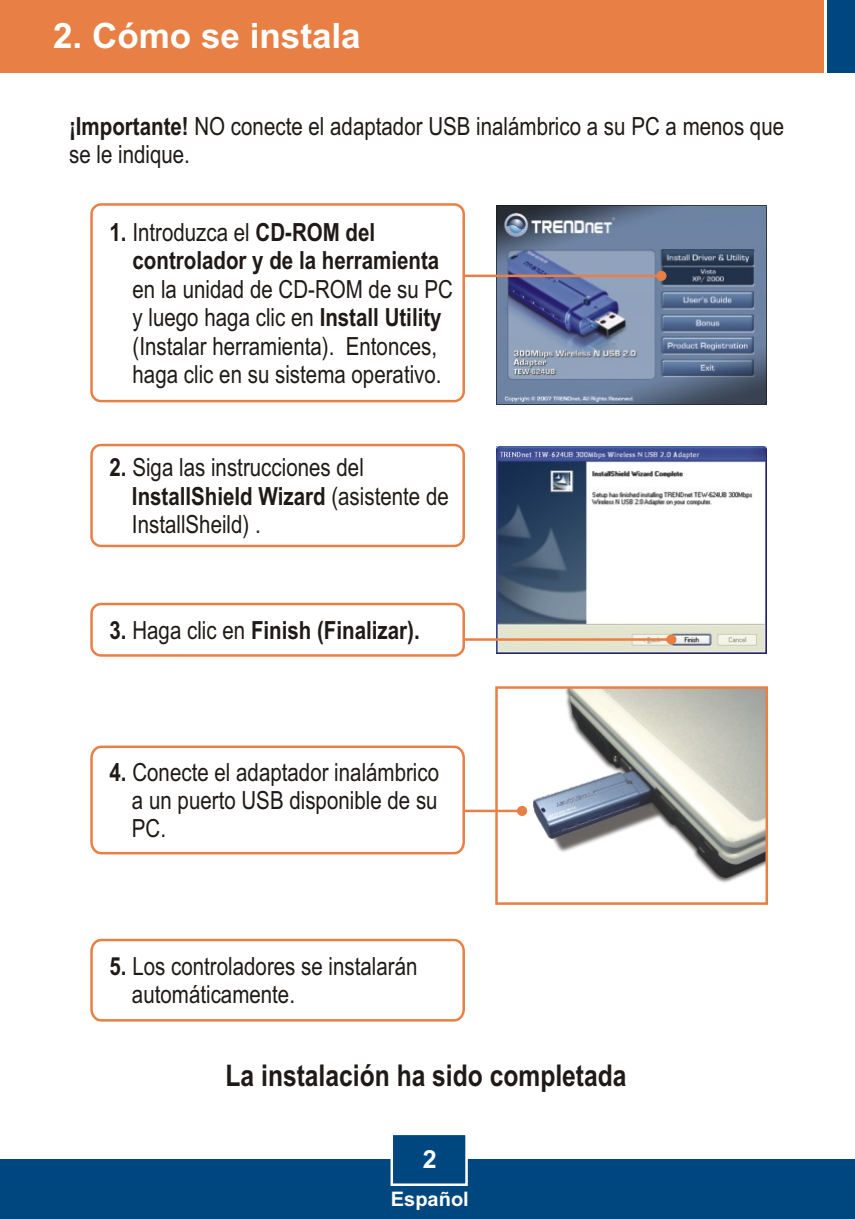
<style>
.page{position:relative;width:855px;height:1219px;background:#fff}
.page>*{position:absolute;margin:0;border:0;box-sizing:border-box;transform-origin:0 0}
.t1{font:700 35px "Arial";color:#fff}
.t2{font:700 30px "Arial Narrow";color:#1f1a17}
.t3{font:25px/28.5px "Arial Narrow";color:#1f1a17}
.t4{font:700 25px/28.5px "Arial Narrow";color:#1f1a17}
.t5{font:700 25px "Arial";color:#fff}
.t6{font:700 20px "Arial";color:#fff}
.s1{font-weight:700}
.s2{font-weight:400}
</style>
<div class="page">
<img style="left:496px;top:205px;width:270px;height:200px">
<div style="left:0;top:1159px;width:854px;height:60px;background:#004780"></div>
<div style="left:0;top:0;width:823px;height:72px;background:#e88045"></div>
<div style="left:826px;top:0;width:28px;height:72px;background:#004780"></div>
<svg style="left:390px;top:1135px;width:78px;height:51px"></svg>
<img style="left:496px;top:446px;width:270px;height:207px">
<svg style="left:465px;top:271px;width:201px;height:10px;background:#a3909a"></svg>
<svg style="left:465px;top:634px;width:211px;height:10px;background:#e6cbae"></svg>
<img style="left:533px;top:689px;width:231px;height:194px">
<div style="left:495px;top:686px;width:272px;height:219px;border:2px solid #e88045"></div>
<svg style="left:466px;top:806px;width:61px;height:10px"></svg>
<svg style="left:90px;top:745px;width:376px;height:110px"></svg>
<div style="left:90px;top:603px;width:375px;height:54px;background:#fff;border:3px solid #e88045;border-radius:9px"></div>
<div style="left:90px;top:444px;width:375px;height:103px;background:#fff;border:3px solid #e88045;border-radius:9px"></div>
<div style="left:90px;top:203px;width:375px;height:199px;background:#fff;border:3px solid #e88045;border-radius:9px"></div>
<svg style="left:90px;top:938px;width:375px;height:84px"></svg>
<h1 class="t1" style="left:53px;top:22px;width:309px">2. Cómo se instala</h1>
<p class="t3" style="left:69px;top:114px;width:716px"><span class="s1">¡Importante!</span> NO conecte el adaptador USB inalámbrico a su PC a menos que se le indique.</p>
<p class="t4" style="left:132px;top:220px;width:308px;text-indent:-23px">1. <span class="s2">Introduzca el</span> CD-ROM del controlador y de la herramienta</p>
<p class="t3" style="left:132px;top:277px;width:322px">en la unidad de CD-ROM de su PC y luego haga clic en <span class="s1">Install Utility </span>(Instalar herramienta). Entonces, haga clic en su sistema operativo.</p>
<p class="t3" style="left:132px;top:455px;width:318px;text-indent:-22px"><span class="s1">2.</span> Siga las instrucciones del<br><span class="s1">InstallShield Wizard</span> (asistente de<br>InstallSheild) .</p>
<p class="t4" style="left:109px;top:618px;width:311px">3. <span class="s2">Haga clic en</span> Finish (Finalizar).</p>
<p class="t3" style="left:132px;top:760px;width:308px;text-align:justify;text-indent:-22px"><span class="s1">4.</span> Conecte el adaptador inalámbrico a un puerto USB disponible de su PC.</p>
<p class="t3" style="left:132px;top:954px;width:287px;text-indent:-22px"><span class="s1">5.</span> Los controladores se instalarán automáticamente.</p>
<p class="t2" style="left:225px;top:1064px;width:402px">La instalación ha sido completada</p>
<p class="t5" style="left:422px;top:1150px;width:15px">2</p>
<p class="t6" style="left:391px;top:1191px;width:79px">Español</p>
</div>
